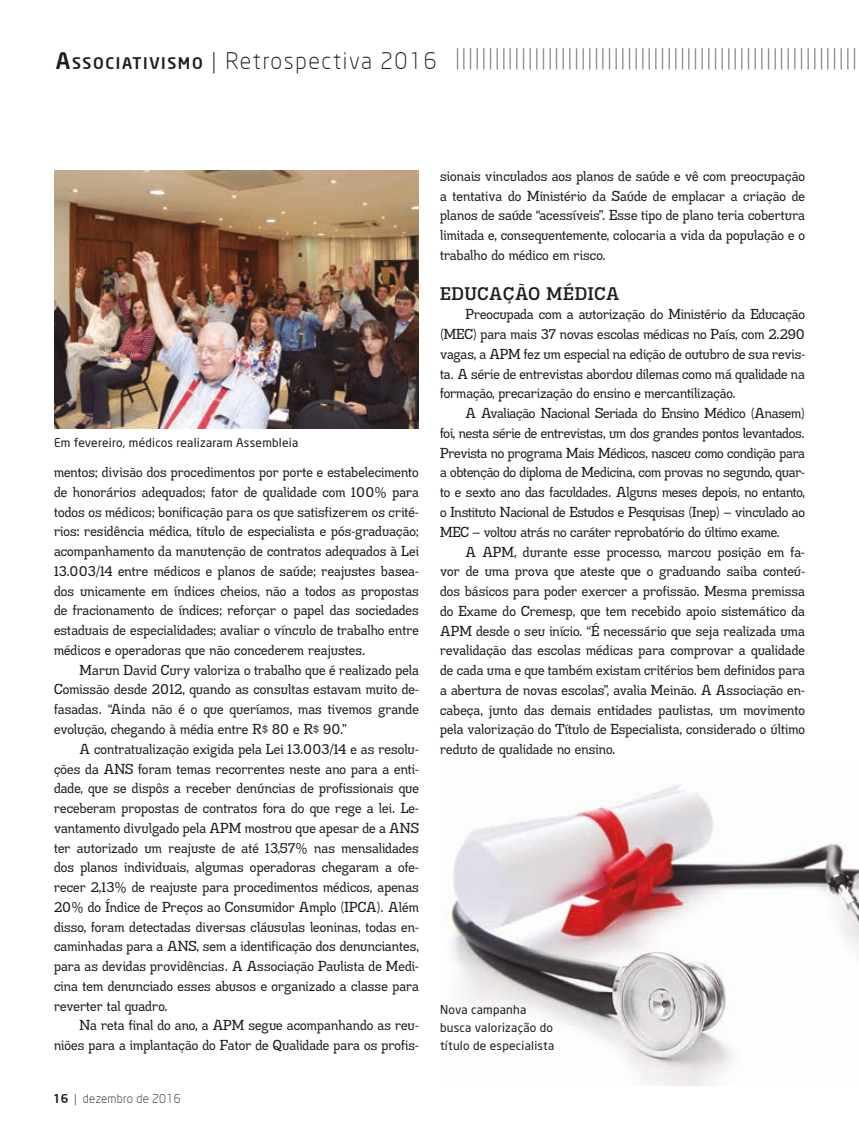
<style>
.page{position:relative;width:859px;height:1132px;background:#fff}
.page>*{position:absolute;margin:0;border:0;box-sizing:border-box;transform-origin:0 0}
.t1{font:300 22.5px "Neo Sans";color:#70706f}
.t2{font:300 22.5px "Neo Sans";letter-spacing:.07em;color:#1d1d1b}
.t3{font:18px "Madawaska Sb";letter-spacing:.05em;color:#1d1d1b}
.t4{font:500 15.75px "Neo Sans";color:#1d1d1b}
.t5{font:14.25px/19.8px "Madawaska Rg";letter-spacing:.005em;color:#1d1d1b;text-align:justify}
.t6{font:12px/18px "Neo Sans";letter-spacing:.02em;color:#1d1d1b}
.t7{font:300 12px "Neo Sans";letter-spacing:.025em;color:#1d1d1b}
.s1{font-size:22.5px}
.s2{font-weight:500;font-size:15.75px}
.s3{font-style:inherit}
.s4{font-weight:500}
</style>
<div class="page">
<img style="left:54px;top:170px;width:365px;height:259px">
<img style="left:450px;top:784px;width:409px;height:301px">
<p class="t4" style="left:56px;top:53px;width:58px"><span class="s1">A</span>SSOC</p>
<h1 class="t1" style="left:455px;top:43px;width:404px">|||||||||||||||||||||||||||||||||||||||||||||||||||||||||||||</h1>
<h1 class="t2" style="left:116px;top:47px;width:323px"><span class="s2">IATIVISMO</span> <span class="s3">|</span> Retrospectiva 2016</h1>
<p class="t6" style="left:54px;top:433px;width:246px">Em fevereiro, médicos realizaram Assembleia</p>
<p class="t5" style="left:54px;top:461px;width:366px">mentos; divisão dos procedimentos por porte e estabelecimento de honorários adequados; fator de qualidade com 100% para todos os médicos; bonificação para os que satisfizerem os crité&shy;rios: residência médica, título de especialista e pós-graduação; acompanhamento da manutenção de contratos adequados à Lei 13.003/14 entre médicos e planos de saúde; reajustes basea&shy;dos unicamente em índices cheios, não a todos as propostas de fracionamento de índices; reforçar o papel das sociedades estaduais de especialidades; avaliar o vínculo de trabalho entre médicos e operadoras que não concederem reajustes.</p>
<p class="t5" style="left:54px;top:659px;width:366px;text-indent:26px">Marun David Cury valoriza o trabalho que é realizado pela Comissão desde 2012, quando as consultas estavam muito de&shy;fasadas. “Ainda não é o que queríamos, mas tivemos grande evolução, chegando à média entre R$ 80 e R$ 90.”</p>
<p class="t5" style="left:54px;top:738px;width:366px;text-indent:26px">A contratualização exigida pela Lei 13.003/14 e as resolu&shy;ções da ANS foram temas recorrentes neste ano para a enti&shy;dade, que se dispôs a receber denúncias de profissionais que receberam propostas de contratos fora do que rege a lei. Le&shy;vantamento divulgado pela APM mostrou que apesar de a ANS ter autorizado um reajuste de até 13,57% nas mensalidades dos planos individuais, algumas operadoras chegaram a ofe&shy;recer 2,13% de reajuste para procedimentos médicos, apenas 20% do Índice de Preços ao Consumidor Amplo (IPCA). Além disso, foram detectadas diversas cláusulas leoninas, todas en&shy;caminhadas para a ANS, sem a identificação dos denunciantes, para as devidas providências. A Associação Paulista de Medi&shy;cina tem denunciado esses abusos e organizado a classe para reverter tal quadro.</p>
<p class="t5" style="left:54px;top:1014px;width:366px;text-align:right">Na reta final do ano, a APM segue acompanhando as reu&shy;niões para a implantação do Fator de Qualidade para os profis-</p>
<p class="t7" style="left:53px;top:1090px;width:129px"><span class="s4">16</span> | dezembro de 2016</p>
<p class="t5" style="left:440px;top:165px;width:366px">sionais vinculados aos planos de saúde e vê com preocupação a tentativa do Ministério da Saúde de emplacar a criação de planos de saúde “acessíveis”. Esse tipo de plano teria cobertura limitada e, consequentemente, colocaria a vida da população e o trabalho do médico em risco.</p>
<p class="t3" style="left:440px;top:281px;width:181px">EDUCAÇÃO MÉDICA</p>
<p class="t5" style="left:440px;top:304px;width:366px;text-indent:26px">Preocupada com a autorização do Ministério da Educação (MEC) para mais 37 novas escolas médicas no País, com 2.290 vagas, a APM fez um especial na edição de outubro de sua revis&shy;ta. A série de entrevistas abordou dilemas como má qualidade na formação, precarização do ensino e mercantilização.</p>
<p class="t5" style="left:440px;top:403px;width:366px;text-indent:26px">A Avaliação Nacional Seriada do Ensino Médico (Anasem) foi, nesta série de entrevistas, um dos grandes pontos levantados.<br>Prevista no programa Mais Médicos, nasceu como condição para a obtenção do diploma de Medicina, com provas no segundo, quar&shy;to e sexto ano das faculdades. Alguns meses depois, no entanto, o Instituto Nacional de Estudos e Pesquisas (Inep) – vinculado ao MEC – voltou atrás no caráter reprobatório do último exame.</p>
<p class="t5" style="left:440px;top:541px;width:366px;text-indent:26px">A APM, durante esse processo, marcou posição em fa&shy;vor de uma prova que ateste que o graduando saiba conteú&shy;dos básicos para poder exercer a profissão. Mesma premissa do Exame do Cremesp, que tem recebido apoio sistemático da APM desde o seu início. “É necessário que seja realizada uma revalidação das escolas médicas para comprovar a qualidade de cada uma e que também existam critérios bem definidos para a abertura de novas escolas”, avalia Meinão. A Associação en&shy;cabeça, junto das demais entidades paulistas, um movimento pela valorização do Título de Especialista, considerado o último reduto de qualidade no ensino.</p>
<p class="t6" style="left:440px;top:999px;width:116px">Nova campanha busca valorização do título de especialista</p>
</div>
